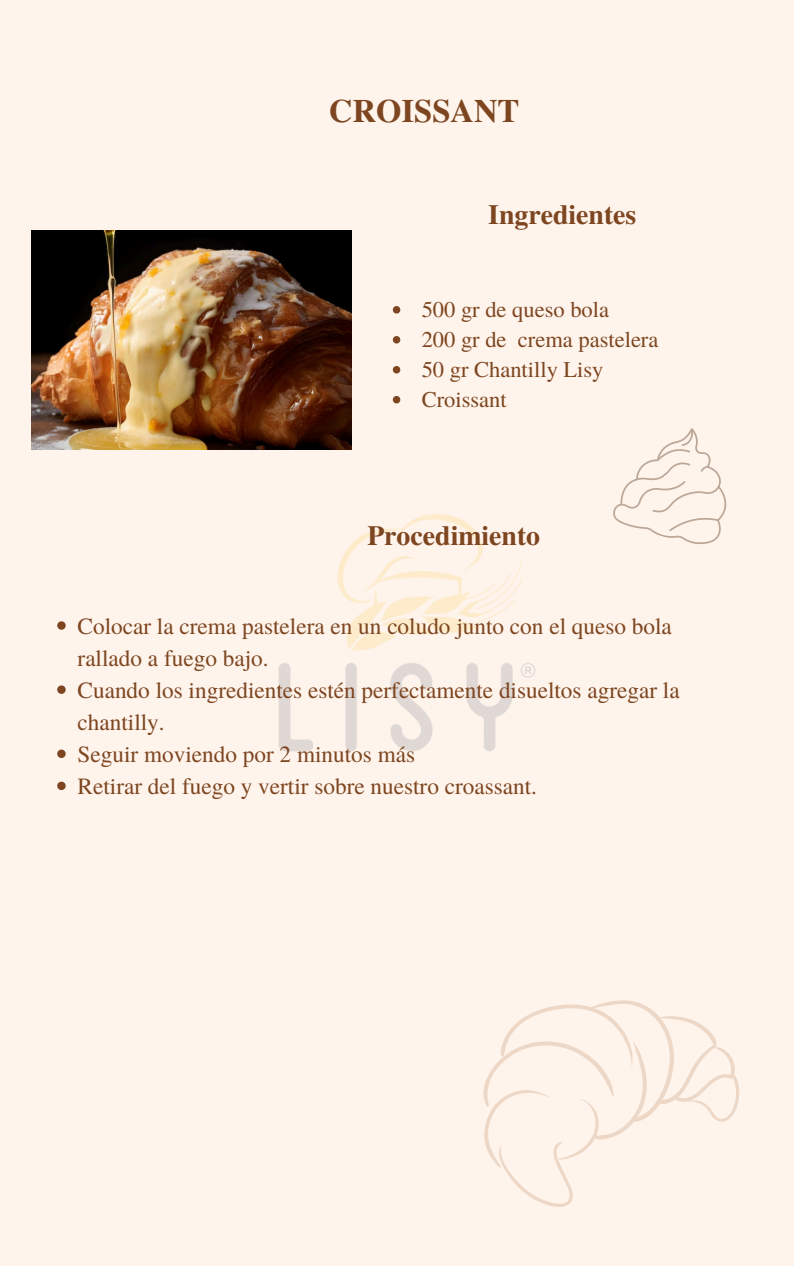
<style>
.page{position:relative;width:794px;height:1266px;background:#fff}
.page>*{position:absolute;margin:0;border:0;box-sizing:border-box;transform-origin:0 0}
.t1{font:700 32.62px "Te X Gyre Termes";color:#7d4620}
.t2{font:700 27.75px "Te X Gyre Termes";color:#7d4620}
.t3{font:23.25px/32.1px "Te X Gyre Termes";color:#7d4620}
.t4{font:22.5px "Te X Gyre Termes";color:#7d4620}
</style>
<div class="page">
<div style="left:0;top:0;width:793px;height:1266px;background:#fff4ec"></div>
<img style="left:31px;top:230px;width:321px;height:220px">
<svg style="left:483px;top:1000px;width:256px;height:207px"></svg>
<img style="left:278px;top:514px;width:258px;height:238px">
<svg style="left:392px;top:306px;width:8px;height:7px"></svg>
<svg style="left:392px;top:336px;width:8px;height:7px"></svg>
<svg style="left:392px;top:366px;width:8px;height:7px"></svg>
<svg style="left:392px;top:396px;width:8px;height:7px"></svg>
<svg style="left:57px;top:621px;width:9px;height:9px"></svg>
<svg style="left:57px;top:685px;width:9px;height:9px"></svg>
<svg style="left:57px;top:749px;width:9px;height:9px"></svg>
<svg style="left:57px;top:781px;width:9px;height:9px"></svg>
<svg style="left:613px;top:428px;width:114px;height:116px"></svg>
<h2 class="t1" style="left:329px;top:86px;width:192px">CROISSANT</h2>
<p class="t2" style="left:488px;top:193px;width:150px">Ingredientes</p>
<p class="t4" style="left:421px;top:293px;width:189px">500 gr de queso bola</p>
<p class="t4" style="left:421px;top:323px;width:238px">200 gr de crema pastelera</p>
<p class="t4" style="left:421px;top:353px;width:183px">50 gr Chantilly Lisy</p>
<p class="t4" style="left:421px;top:383px;width:86px">Croissant</p>
<p class="t2" style="left:367px;top:514px;width:174px">Procedimiento</p>
<p class="t3" style="left:78px;top:608px;width:595px">Colocar la crema pastelera en un coludo junto con el queso bola rallado a fuego bajo.</p>
<h2 class="t3" style="left:78px;top:673px;width:603px">Cuando los ingredientes estén perfectamente disueltos agregar la chantilly.</h2>
<p class="t3" style="left:78px;top:737px;width:339px">Seguir moviendo por 2 minutos más</p>
<p class="t3" style="left:78px;top:769px;width:460px">Retirar del fuego y vertir sobre nuestro croassant.</p>
</div>
